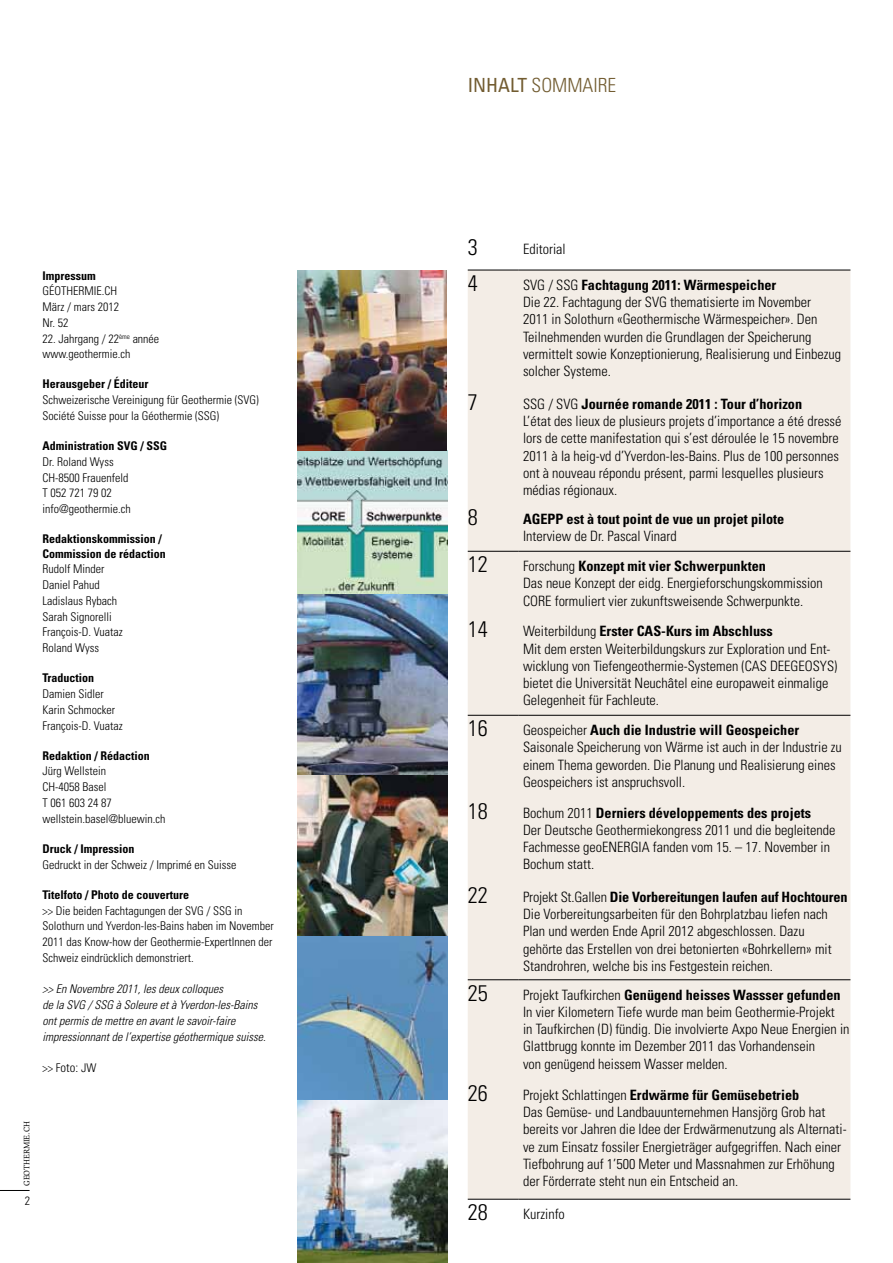
<style>
.page{position:relative;width:893px;height:1263px;background:#fff}
.page>*{position:absolute;margin:0;border:0;box-sizing:border-box;transform-origin:0 0}
.t1{font:300 condensed 22.5px "Univers";color:#000}
.t2{font:300 condensed 19.5px "Univers";color:#725c31}
.t3{font:300 condensed 14.25px/17.2px "Univers";color:#000}
.t4{font:700 condensed 14.25px "Univers";color:#000}
.t5{font:300 condensed 12px/15.8px "Univers";color:#000}
.t6{font:700 condensed 12px/14.4px "Univers";color:#000}
.t7{font:italic 300 condensed 12px/15.8px "Univers";color:#000}
.t8{font:8.25px "Slimbach";color:#000}
.s1{font-size:12.75px}
.s2{font-weight:400}
.s3{font-weight:700}
</style>
<div class="page">
<hr style="left:0;top:1190px;width:30px;height:1px;background:#000">
<div style="left:468px;top:271px;width:382px;height:928px;background:#f3ede6"></div>
<hr style="left:468px;top:1199px;width:51px;height:1px;background:#000">
<hr style="left:519px;top:1199px;width:331px;height:1px;background:#000">
<hr style="left:468px;top:270px;width:51px;height:1px;background:#000">
<hr style="left:519px;top:270px;width:331px;height:1px;background:#000">
<hr style="left:468px;top:715px;width:51px;height:1px;background:#000">
<hr style="left:519px;top:715px;width:331px;height:1px;background:#000">
<hr style="left:468px;top:979px;width:51px;height:1px;background:#000">
<hr style="left:519px;top:979px;width:331px;height:1px;background:#000">
<hr style="left:468px;top:551px;width:51px;height:1px;background:#000">
<hr style="left:519px;top:551px;width:331px;height:1px;background:#000">
<img style="left:298px;top:270px;width:149px;height:993px">
<p class="t6" style="left:43px;top:268px;width:55px">Impressum</p>
<p class="t5" style="left:43px;top:283px;width:78px">GÉOTHERMIE.CH<br>März / mars 2012<br>Nr. 52</p>
<p class="t5" style="left:43px;top:330px;width:118px">22. Jahrgang / 22<sup>ème</sup> année www.geothermie.ch</p>
<p class="t6" style="left:43px;top:377px;width:107px">Herausgeber / Éditeur</p>
<p class="t5" style="left:43px;top:392px;width:218px">Schweizerische Vereinigung für Geothermie (SVG)<br>Société Suisse pour la Géothermie (SSG)</p>
<p class="t6" style="left:43px;top:439px;width:126px">Administration SVG / SSG</p>
<p class="t5" style="left:43px;top:454px;width:90px">Dr. Roland Wyss<br>CH-8500 Frauenfeld<br>T 052 721 79 02 info@geothermie.ch</p>
<p class="t6" style="left:43px;top:532px;width:125px">Redaktionskommission /<br>Commission de rédaction</p>
<p class="t5" style="left:43px;top:561px;width:82px">Rudolf Minder<br>Daniel Pahud<br>Ladislaus Rybach<br>Sarah Signorelli<br>François-D. Vuataz<br>Roland Wyss</p>
<p class="t6" style="left:43px;top:671px;width:53px">Traduction</p>
<p class="t5" style="left:43px;top:686px;width:82px">Damien Sidler<br>Karin Schmocker<br>François-D. Vuataz</p>
<p class="t6" style="left:43px;top:748px;width:109px">Redaktion / Rédaction</p>
<p class="t5" style="left:43px;top:763px;width:124px">Jürg Wellstein<br>CH-4058 Basel<br>T 061 603 24 87 wellstein.basel@bluewin.ch</p>
<p class="t6" style="left:43px;top:841px;width:93px">Druck / Impression</p>
<p class="t5" style="left:43px;top:856px;width:195px">Gedruckt in der Schweiz / Imprimé en Suisse</p>
<p class="t6" style="left:43px;top:887px;width:148px">Titelfoto / Photo de couverture</p>
<p class="t5" style="left:43px;top:902px;width:233px">&gt;&gt; Die beiden Fachtagungen der SVG / SSG in Solothurn und Yverdon-les-Bains haben im November 2011 das Know-how der Geothermie-ExpertInnen der Schweiz eindrücklich demonstriert.</p>
<p class="t7" style="left:43px;top:981px;width:225px">&gt;&gt; En Novembre 2011, les deux colloques<br>de la SVG / SSG à Soleure et à Yverdon-les-Bains ont permis de mettre en avant le savoir-faire impressionnant de l’expertise géothermique suisse.</p>
<p class="t5" style="left:43px;top:1060px;width:55px">&gt;&gt; F<span class="s1">oto:</span> JW</p>
<p class="t8" style="left:22px;top:1186px;width:66px;rotate:-90deg">GEOTHERMIE.CH</p>
<p class="t5" style="left:25px;top:1192px;width:7px">2</p>
<h2 class="t2" style="left:468px;top:74px;width:150px"><span class="s2">INHALT</span> SOMMAIRE</h2>
<h1 class="t1" style="left:468px;top:233px;width:11px">3</h1>
<p class="t3" style="left:523px;top:240px;width:44px">Editorial</p>
<h1 class="t1" style="left:468px;top:269px;width:11px">4</h1>
<p class="t3" style="left:523px;top:276px;width:320px">SVG / SSG <span class="s3">Fachtagung 2011: Wärmespeicher<br></span>Die 22. Fachtagung der SVG thematisierte im November<br>2011 in Solothurn «Geothermische Wärmespeicher». Den Teilnehmenden wurden die Grundlagen der Speicherung vermittelt sowie Konzeptionierung, Realisierung und Einbezug solcher Systeme.</p>
<h1 class="t1" style="left:468px;top:388px;width:11px">7</h1>
<p class="t3" style="left:523px;top:395px;width:320px">SSG / SVG <span class="s3">Journée romande 2011 : Tour d’horizon<br></span>L’état des lieux de plusieurs projets d’importance a été dressé lors de cette manifestation qui s’est déroulée le 15 novembre 2011 à la heig-vd d’Yverdon-les-Bains. Plus de 100 personnes ont à nouveau répondu présent, parmi lesquelles plusieurs médias régionaux.</p>
<h1 class="t1" style="left:468px;top:503px;width:11px">8</h1>
<p class="t4" style="left:523px;top:510px;width:263px">AGEPP est à tout point de vue un projet pilote</p>
<p class="t3" style="left:523px;top:527px;width:155px">Interview de Dr. Pascal Vinard</p>
<h1 class="t1" style="left:468px;top:551px;width:21px">12</h1>
<p class="t3" style="left:523px;top:557px;width:301px">Forschung <span class="s3">Konzept mit vier Schwerpunkten<br></span>Das neue Konzept der eidg. Energieforschungskommission<br>CORE formuliert vier zukunftsweisende Schwerpunkte.</p>
<h1 class="t1" style="left:468px;top:616px;width:21px">14</h1>
<p class="t3" style="left:523px;top:623px;width:316px">Weiterbildung <span class="s3">Erster CAS-Kurs im Abschluss<br></span>Mit dem ersten Weiterbildungskurs zur Exploration und Ent&shy;wicklung von Tiefengeothermie-Systemen (CAS DEEGEOSYS) bietet die Universität Neuchâtel eine europaweit einmalige Gelegenheit für Fachleute.</p>
<h1 class="t1" style="left:468px;top:715px;width:21px">16</h1>
<p class="t3" style="left:523px;top:721px;width:320px">Geospeicher <span class="s3">Auch die Industrie will Geospeicher </span>Saisonale Speicherung von Wärme ist auch in der Industrie zu einem Thema geworden. Die Planung und Realisierung eines Geospeichers ist anspruchsvoll.</p>
<h1 class="t1" style="left:468px;top:797px;width:21px">18</h1>
<p class="t3" style="left:523px;top:804px;width:314px">Bochum 2011 <span class="s3">Derniers développements des projets<br></span>Der Deutsche Geothermiekongress 2011 und die begleitende Fachmesse geoENERGIA fanden vom 15. – 17. November in Bochum statt.</p>
<h1 class="t1" style="left:468px;top:881px;width:21px">22</h1>
<p class="t3" style="left:523px;top:888px;width:326px">Projekt St.Gallen <span class="s3">Die Vorbereitungen laufen auf Hochtouren </span>Die Vorbereitungsarbeiten für den Bohrplatzbau liefen nach Plan und werden Ende April 2012 abgeschlossen. Dazu gehörte das Erstellen von drei betonierten «Bohrkellern» mit Standrohren, welche bis ins Festgestein reichen.</p>
<h1 class="t1" style="left:468px;top:979px;width:21px">25</h1>
<p class="t3" style="left:523px;top:986px;width:328px">Projekt Taufkirchen <span class="s3">Genügend heisses Wassser gefunden </span>In vier Kilometern Tiefe wurde man beim Geothermie-Projekt<br>in Taufkirchen (D) fündig. Die involvierte Axpo Neue Energien in Glattbrugg konnte im Dezember 2011 das Vorhandensein<br>von genügend heissem Wasser melden.</p>
<h1 class="t1" style="left:468px;top:1079px;width:21px">26</h1>
<p class="t3" style="left:523px;top:1086px;width:325px">Projekt Schlattingen <span class="s3">Erdwärme für Gemüsebetrieb<br></span>Das Gemüse- und Landbauunternehmen Hansjörg Grob hat bereits vor Jahren die Idee der Erdwärmenutzung als Alternati&shy;ve zum Einsatz fossiler Energieträger aufgegriffen. Nach einer Tiefbohrung auf 1’500 Meter und Massnahmen zur Erhöhung der Förderrate steht nun ein Entscheid an.</p>
<h1 class="t1" style="left:468px;top:1198px;width:21px">28</h1>
<p class="t3" style="left:523px;top:1205px;width:43px">Kurzinfo</p>
</div>
